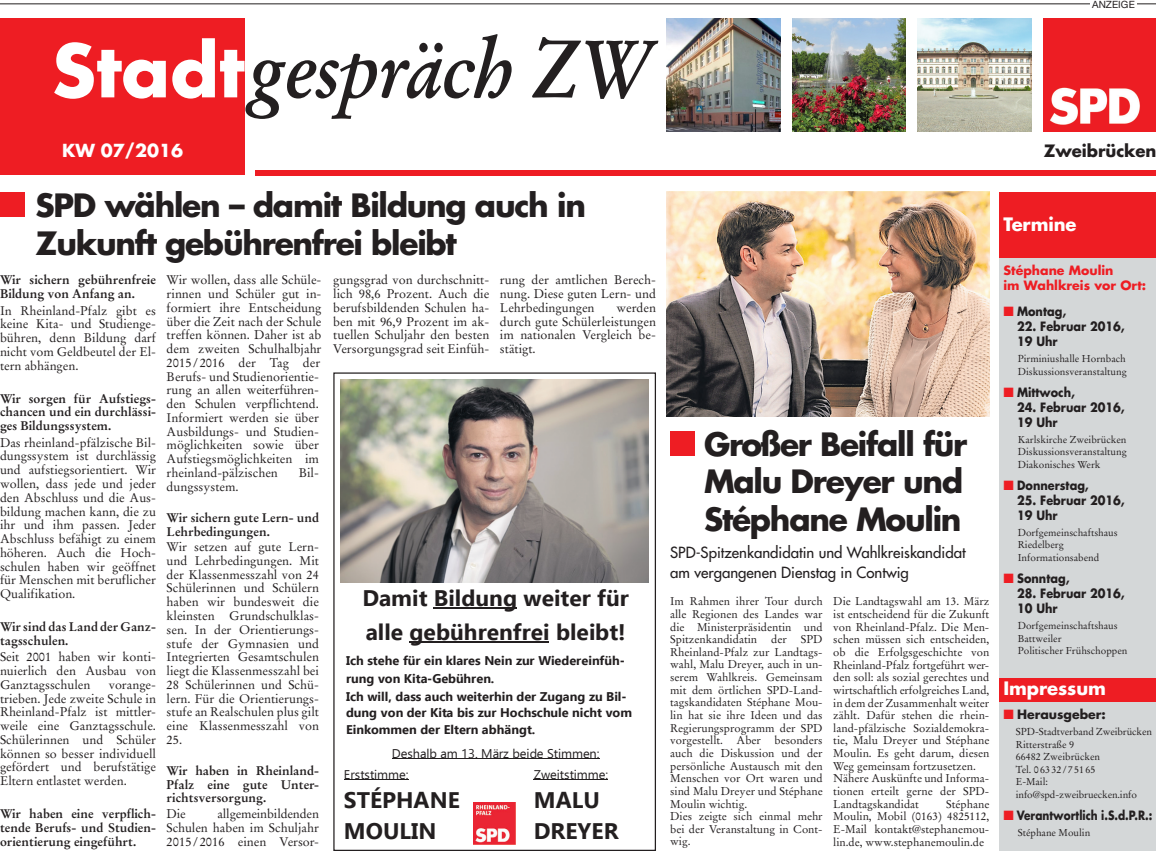
<style>
.page{position:relative;width:1156px;height:851px;background:#fff}
.page>*{position:absolute;margin:0;border:0;box-sizing:border-box;transform-origin:0 0}
.t1{font:italic 700 80.62px "Stempel Garamond LT";letter-spacing:-.01em;color:#231f20;scale:.9 1}
.t2{font:700 71.25px "Futura LT";color:#fff}
.t3{font:700 31.25px/37.6px "Futura LT";letter-spacing:-.04em;color:#231f20}
.t4{font:700 22.5px/30.6px "Ebrima";color:#231f20}
.t5{font:700 18px "Futura LT";letter-spacing:-.005em;color:#fff}
.t6{font:700 17.5px "Futura LT";color:#fff}
.t7{font:700 16.5px "Futura LT";letter-spacing:-.005em;color:#231f20}
.t8{font:15px/20.1px "Futura LT";color:#231f20}
.t9{font:700 12.62px/17.9px "Ebrima";color:#231f20}
.t10{font:12.62px/21px "Ebrima";letter-spacing:-.005em;color:#231f20}
.t11{font:12.5px/13.8px "Stempel Garamond LT";color:#231f20;text-align:justify}
.t12{font:700 12.5px/13.8px "Stempel Garamond LT";color:#231f20}
.t13{font:700 12.5px/15px "Futura LT";color:#231f20;scale:.9 1}
.t14{font:700 12.5px/15px "Futura LT";color:#ee1d23}
.t15{font:700 12.5px "Futura LT";color:#231f20;scale:.84 1}
.t16{font:700 12.5px "Futura LT";color:#231f20}
.t17{font:11.25px/12.6px "Stempel Garamond LT";color:#231f20}
.t18{font:10px/12.5px "Stempel Garamond LT";color:#231f20}
.t19{font:10px "Helvetica Neue";letter-spacing:.01em;color:#231f20}
</style>
<div class="page">
<div style="left:0;top:18px;width:244px;height:156px;background:#ee1d23"></div>
<div style="left:256px;top:170px;width:899px;height:5px;background:#ee1d23"></div>
<img style="left:1043px;top:18px;width:112px;height:114px">
<img style="left:917px;top:18px;width:113px;height:114px">
<img style="left:792px;top:18px;width:113px;height:114px">
<img style="left:666px;top:18px;width:114px;height:114px">
<div style="left:999px;top:677px;width:156px;height:25px;background:#ee1d23"></div>
<div style="left:999px;top:192px;width:156px;height:66px;background:#ee1d23"></div>
<div style="left:999px;top:258px;width:156px;height:420px;background:#d4d7d8"></div>
<div style="left:999px;top:702px;width:156px;height:148px;background:#d4d7d8"></div>
<hr style="left:0;top:4px;width:1155px;height:1px;background:#231f20">
<div style="left:1090px;top:0;width:46px;height:8px;background:#fff"></div>
<img style="left:666px;top:191px;width:323px;height:225px">
<div style="left:0;top:192px;width:25px;height:25px;background:#ee1d23"></div>
<div style="left:670px;top:431px;width:24px;height:24px;background:#ee1d23"></div>
<img style="left:340px;top:379px;width:308px;height:203px">
<img style="left:473px;top:802px;width:42px;height:41px">
<hr style="left:433px;top:607px;width:84px;height:1px;background:#231f20">
<hr style="left:409px;top:641px;width:140px;height:1px;background:#231f20">
<hr style="left:392px;top:758px;width:207px;height:1px;background:#231f20">
<hr style="left:344px;top:779px;width:64px;height:1px;background:#231f20">
<hr style="left:533px;top:779px;width:75px;height:1px;background:#231f20">
<div style="left:333px;top:372px;width:323px;height:478px;border:1px solid #231f20"></div>
<h1 class="t1" style="left:248px;top:20px;width:448px">gespräch ZW</h1>
<h2 class="t2" style="left:52px;top:23px;width:194px">Stadt</h2>
<p class="t19" style="left:1091px;top:-2px;width:44px">ANZEIGE</p>
<h3 class="t6" style="left:62px;top:139px;width:122px">KW 07/2016</h3>
<h3 class="t7" style="left:1043px;top:140px;width:114px">Zweibrücken</h3>
<h3 class="t3" style="left:36px;top:186px;width:552px">SPD wählen – damit Bildung auch in<br>Zukunft gebührenfrei bleibt</h3>
<p class="t12" style="left:0;top:273px;width:157px">Wir sichern gebührenfreie<br>Bildung von Anfang an.</p>
<p class="t11" style="left:0;top:303px;width:157px">In Rheinland-Pfalz gibt es keine Kita- und Studienge&shy;bühren, denn Bildung darf nicht vom Geldbeutel der El&shy;tern abhängen.</p>
<p class="t12" style="left:0;top:391px;width:157px;text-align:justify">Wir sorgen für Aufstiegs&shy;chancen und ein durchlässi&shy;ges Bildungssystem.</p>
<p class="t11" style="left:0;top:435px;width:157px">Das rheinland-pfälzische Bil&shy;dungssystem ist durchlässig und aufstiegsorientiert. Wir wollen, dass jede und jeder den Abschluss und die Aus&shy;bildung machen kann, die zu ihr und ihm passen. Jeder Abschluss befähigt zu einem höheren. Auch die Hoch&shy;schulen haben wir geöffnet für Menschen mit beruflicher Qualifikation.</p>
<p class="t12" style="left:0;top:619px;width:157px">Wir sind das Land der Ganz&shy;tagsschulen.</p>
<p class="t11" style="left:0;top:650px;width:157px">Seit 2001 haben wir konti&shy;nuierlich den Ausbau von Ganztagsschulen</p>
<p class="t11" style="left:167px;top:273px;width:156px;text-align:left">Wir wollen, dass alle Schüle&shy;rinnen und Schüler gut in&shy;formiert ihre Entscheidung über die Zeit nach der Schule treffen können. Daher ist ab dem zweiten Schulhalbjahr<br>2015/2016 der Tag der<br>Berufs- und Studienorientie&shy;rung an allen weiterführen&shy;den Schulen verpflichtend.<br>Informiert werden sie über<br>Ausbildungs- und Studien&shy;möglichkeiten sowie über<br>Aufstiegsmöglichkeiten im rheinland-pälzischen</p>
<p class="t11" style="left:333px;top:273px;width:157px">gungsgrad von durchschnitt&shy;lich 98,6 Prozent. Auch die berufsbildenden Schulen ha&shy;ben mit 96,9 Prozent im ak&shy;tuellen Schuljahr den besten Versorgungsgrad seit Einfüh-</p>
<p class="t11" style="left:500px;top:273px;width:157px">rung der amtlichen Berech&shy;nung. Diese guten Lern- und Lehrbedingungen</p>
<p class="t11" style="left:500px;top:301px;width:157px;text-indent:116px">werden durch gute Schülerleistungen im nationalen Vergleich be&shy;stätigt.</p>
<p class="t11" style="left:299px;top:466px;width:22px">Bil-</p>
<p class="t11" style="left:167px;top:479px;width:73px">dungssystem.</p>
<p class="t12" style="left:167px;top:510px;width:154px">Wir sichern gute Lern- und<br>Lehrbedingungen.</p>
<p class="t11" style="left:167px;top:540px;width:154px">Wir setzen auf gute Lern&shy;und Lehrbedingungen. Mit der Klassenmesszahl von 24<br>Schülerinnen und Schülern haben wir bundesweit die kleinsten Grundschulklas&shy;sen. In der Orientierungs&shy;stufe der Gymnasien und Integrierten Gesamtschulen liegt die Klassenmesszahl bei 28 Schülerinnen und Schü&shy;lern. Für die Orientierungs&shy;stufe an Realschulen plus gilt eine Klassenmesszahl von 25.</p>
<p class="t12" style="left:167px;top:763px;width:154px;text-align:justify">Wir haben in Rheinland-Pfalz eine gute Unter&shy;richtsversorgung.</p>
<p class="t11" style="left:167px;top:806px;width:21px">Die</p>
<h3 class="t4" style="left:362px;top:581px;width:268px;line-height:34.2px">Damit Bildung weiter für alle gebührenfrei bleibt!</h3>
<p class="t9" style="left:346px;top:652px;width:282px">Ich stehe für ein klares Nein zur Wiedereinfüh&shy;rung von Kita-Gebühren.<br>Ich will, dass auch weiterhin der Zugang zu Bil-</p>
<p class="t9" style="left:346px;top:704px;width:287px;line-height:17.4px">dung von der Kita bis zur Hochschule nicht vom<br>Einkommen der Eltern abhängt.</p>
<p class="t10" style="left:344px;top:742px;width:257px;text-indent:48px">Deshalb am 13. März beide Stimmen:<br>Erststimme:</p>
<h3 class="t4" style="left:344px;top:786px;width:117px">STÉPHANE<br>MOULIN</h3>
<p class="t11" style="left:0;top:677px;width:157px;text-indent:109px">vorange&shy;trieben. Jede zweite Schule in Rheinland-Pfalz ist mittler&shy;weile eine Ganztagsschule.<br>Schülerinnen und Schüler können so besser individuell gefördert und berufstätige Eltern entlastet werden.</p>
<p class="t12" style="left:0;top:806px;width:157px;text-align:justify">Wir haben eine verpflich&shy;tende Berufs- und Studien&shy;orientierung eingeführt.</p>
<p class="t10" style="left:533px;top:763px;width:76px">Zweitstimme:</p>
<h3 class="t4" style="left:533px;top:786px;width:86px">MALU<br>DREYER</h3>
<p class="t11" style="left:167px;top:806px;width:154px;text-indent:51px">allgemeinbildenden Schulen haben im Schuljahr 2015/2016 einen Versor-</p>
<h3 class="t3" style="left:703px;top:424px;width:265px">Großer Beifall für<br>Malu Dreyer und<br>Stéphane Moulin</h3>
<p class="t8" style="left:670px;top:542px;width:297px">SPD-Spitzenkandidatin und Wahlkreiskandidat am vergangenen Dienstag in Contwig</p>
<p class="t17" style="left:670px;top:595px;width:154px">Im Rahmen ihrer Tour durch alle Regionen des Landes war die Ministerpräsidentin und<br>Spitzenkandidatin der SPD<br>Rheinland-Pfalz zur Landtags&shy;wahl, Malu Dreyer, auch in un&shy;serem Wahlkreis. Gemeinsam mit dem örtlichen SPD-Land&shy;tagskandidaten Stéphane Mou&shy;lin hat sie ihre Ideen und das<br>Regierungsprogramm der SPD vorgestellt. Aber besonders auch die Diskussion und der persönliche Austausch mit den<br>Menschen vor Ort waren und sind Malu Dreyer und Stéphane<br>Moulin wichtig.<br>Dies zeigte sich einmal mehr bei der Veranstaltung in Cont&shy;wig.</p>
<p class="t17" style="left:833px;top:595px;width:157px">Die Landtagswahl am 13. März ist entscheidend für die Zukunft von Rheinland-Pfalz. Die Men&shy;schen müssen sich entscheiden, ob die Erfolgsgeschichte von<br>Rheinland-Pfalz fortgeführt wer&shy;den soll: als sozial gerechtes und wirtschaftlich erfolgreiches Land, in dem der Zusammenhalt weiter zählt. Dafür stehen die rhein&shy;land-pfälzische Sozialdemokra&shy;tie, Malu Dreyer und Stéphane<br>Moulin. Es geht darum, diesen<br>Weg gemeinsam fortzusetzen.<br>Nähere Auskünfte und Informa&shy;tionen erteilt gerne der SPD-<br>Landtagskandidat</p>
<p class="t17" style="left:833px;top:797px;width:157px;text-align:justify;text-indent:113px">Stéphane Moulin, Mobil (0163) 4825112, E-Mail kontakt@stephanemou&shy;lin.de, www.stephanemoulin.de</p>
<h3 class="t5" style="left:1003px;top:212px;width:74px">Termine</h3>
<p class="t14" style="left:1003px;top:263px;width:144px">Stéphane Moulin<br>im Wahlkreis vor Ort:</p>
<p class="t13" style="left:1016px;top:303px;width:56px">Montag,</p>
<p class="t13" style="left:1016px;top:318px;width:121px">22. Februar 2016,<br>19 Uhr</p>
<p class="t18" style="left:1017px;top:352px;width:110px">Pirminiushalle Hornbach<br>Diskussionsveranstaltung</p>
<p class="t13" style="left:1016px;top:384px;width:66px">Mittwoch,</p>
<p class="t13" style="left:1016px;top:399px;width:121px">24. Februar 2016,<br>19 Uhr</p>
<p class="t18" style="left:1017px;top:433px;width:110px;text-align:justify">Karlskirche Zweibrücken Diskussionsveranstaltung Diakonisches Werk</p>
<p class="t13" style="left:1016px;top:477px;width:81px">Donnerstag,</p>
<p class="t13" style="left:1016px;top:492px;width:121px">25. Februar 2016,<br>19 Uhr</p>
<p class="t18" style="left:1017px;top:526px;width:101px">Dorfgemeinschaftshaus<br>Riedelberg<br>Informationsabend</p>
<p class="t13" style="left:1016px;top:570px;width:60px">Sonntag,</p>
<p class="t13" style="left:1016px;top:585px;width:121px">28. Februar 2016,<br>10 Uhr</p>
<p class="t18" style="left:1017px;top:619px;width:111px">Dorfgemeinschaftshaus<br>Battweiler<br>Politischer Frühschoppen</p>
<h3 class="t5" style="left:1003px;top:676px;width:104px">Impressum</h3>
<p class="t16" style="left:1016px;top:706px;width:90px">Herausgeber:</p>
<p class="t18" style="left:1015px;top:725px;width:137px">SPD-Stadtverband Zweibrücken<br>Ritterstraße 9<br>66482 Zweibrücken<br>Tel. 06332/75165<br>E-Mail: info@spd-zweibruecken.info</p>
<p class="t15" style="left:1016px;top:806px;width:163px">Verantwortlich i.S.d.P.R.:</p>
<p class="t18" style="left:1017px;top:826px;width:74px">Stéphane Moulin</p>
</div>
